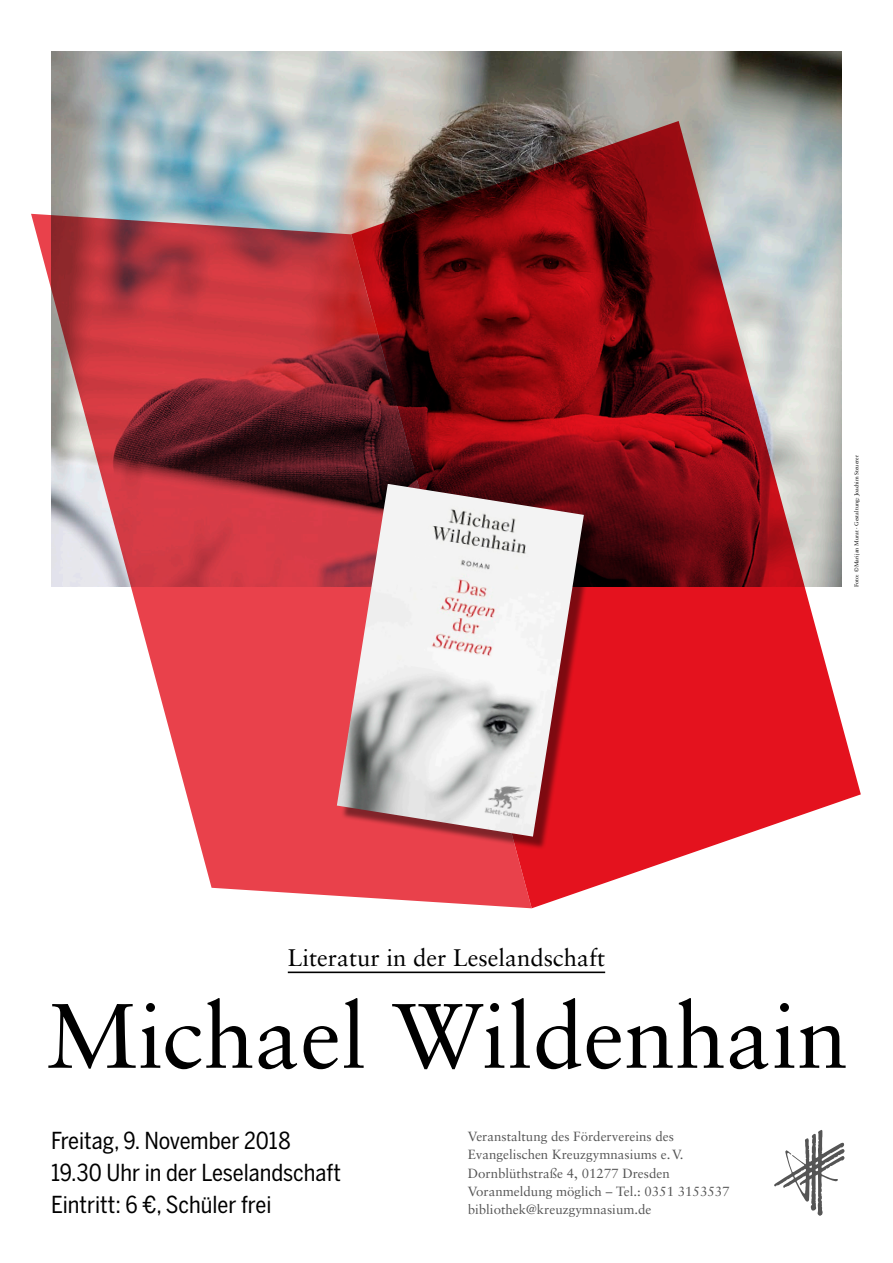
<style>
.page{position:relative;width:893px;height:1263px;background:#fff}
.page>*{position:absolute;margin:0;border:0;box-sizing:border-box;transform-origin:0 0}
.t1{font:91.5px "Sabon";color:#000}
.t2{font:24px "Sabon";color:#000}
.t3{font:23.25px/32px "Benton Sans Cond";color:#000}
.t4{font:13.35px/18.1px "Sabon";color:#555}
.t5{font:5.62px "Sabon";color:#000}
</style>
<div class="page">
<svg style="left:774px;top:1130px;width:70px;height:86px"></svg>
<hr style="left:288px;top:971px;width:317px;height:2px;background:#000">
<svg style="left:532px;top:587px;width:329px;height:322px;fill:#e4121e"></svg>
<svg style="left:31px;top:213px;width:501px;height:696px;fill:#e9414b"></svg>
<img style="left:51px;top:51px;width:791px;height:536px">
<div style="left:341px;top:488px;width:256px;height:361px;background:#000;opacity:.45"></div>
<img style="left:337px;top:484px;width:247px;height:353px">
<p class="t5" style="left:853px;top:587px;width:133px;rotate:-90deg">Foto: ©Marijan Murat · Gestaltung: Joachim Steuerer</p>
<h2 class="t2" style="left:288px;top:943px;width:319px">Literatur in der Leselandschaft</h2>
<h1 class="t1" style="left:46px;top:981px;width:803px">Michael Wildenhain</h1>
<h3 class="t3" style="left:51px;top:1125px;width:291px">Freitag, 9. November 2018<br>19.30 Uhr in der Leselandschaft<br>Eintritt: 6 €, Schüler frei</h3>
<p class="t4" style="left:468px;top:1127px;width:263px">Veranstaltung des Fördervereins des Evangelischen Kreuzgymnasiums e.V.<br>Dornblüthstraße 4, 01277 Dresden Voranmeldung möglich – Tel.: 0351 3153537 bibliothek@kreuzgymnasium.de</p>
</div>
